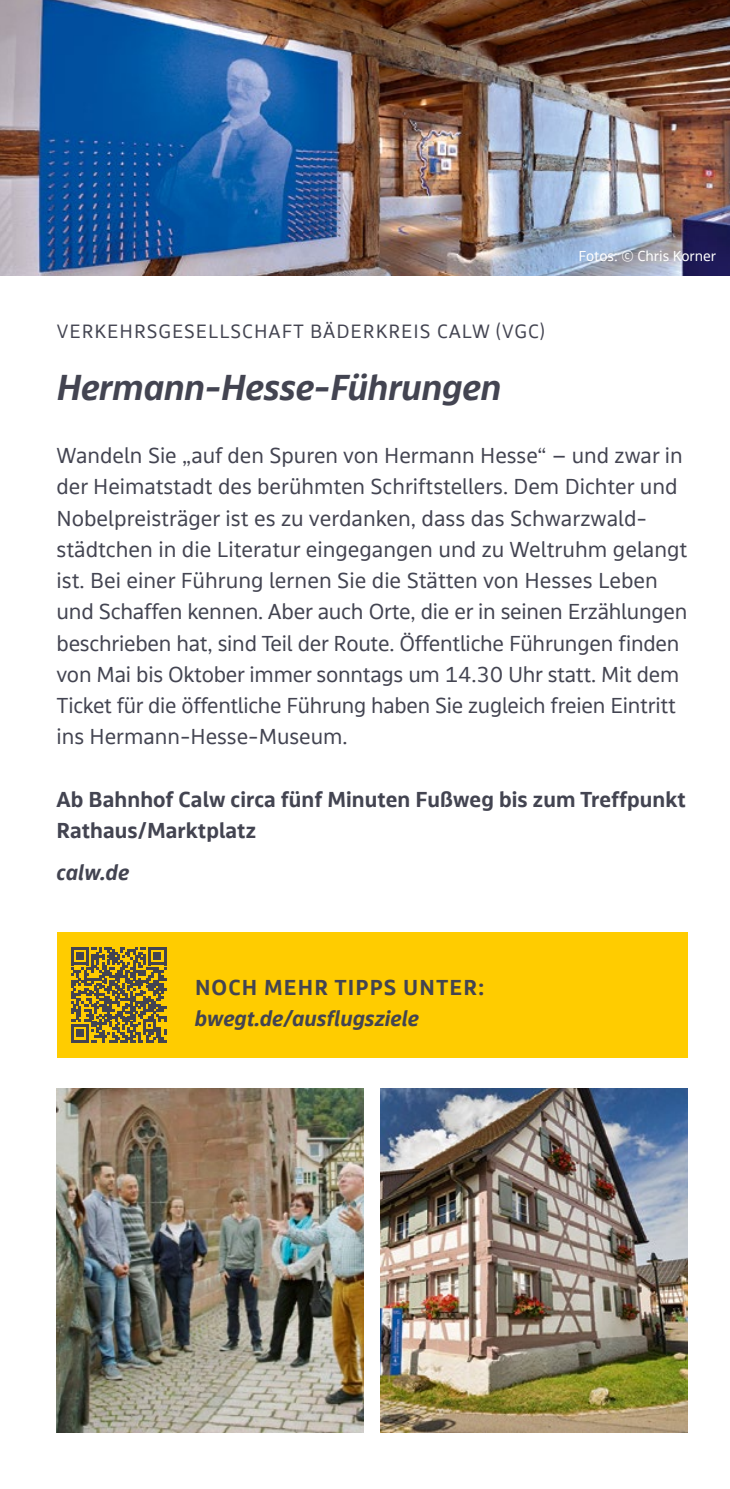
<style>
.page{position:relative;width:730px;height:1489px;background:#fff}
.page>*{position:absolute;margin:0;border:0;box-sizing:border-box;transform-origin:0 0}
.t1{font:italic 700 37.5px "bwegt Display";color:#434451}
.t2{font:22.5px/31.2px "bwegt Text";letter-spacing:-.005em;color:#434451}
.t3{font:700 22.5px/31.2px "bwegt Text";letter-spacing:.005em;color:#434451}
.t4{font:italic 700 22.5px "bwegt Text";color:#434451}
.t5{font:700 22.5px "bwegt Text";letter-spacing:.05em;color:#434451}
.t6{font:20px "bwegt Text";letter-spacing:.05em;color:#434451}
.t7{font:15px "bwegt Text";color:#fff}
</style>
<div class="page">
<div style="left:57px;top:931px;width:630px;height:125px;background:#fc0"></div>
<img style="left:0;top:0;width:730px;height:275px">
<img style="left:381px;top:1088px;width:306px;height:343px">
<img style="left:57px;top:1088px;width:306px;height:343px">
<svg style="left:71px;top:947px;width:95px;height:95px"></svg>
<h2 class="t6" style="left:57px;top:320px;width:490px">VERKEHRSGESELLSCHAFT BÄDERKREIS CALW (VGC)</h2>
<h3 class="t1" style="left:57px;top:366px;width:446px">Hermann-Hesse-Führungen</h3>
<p class="t7" style="left:578px;top:247px;width:139px">Fotos: © Chris Korner</p>
<p class="t2" style="left:57px;top:440px;width:632px">Wandeln Sie „auf den Spuren von Hermann Hesse“ – und zwar in der Heimatstadt des berühmten Schriftstellers. Dem Dichter und Nobelpreisträger ist es zu verdanken, dass das Schwarzwald&shy;städtchen in die Literatur eingegangen und zu Weltruhm gelangt ist. Bei einer Führung lernen Sie die Stätten von Hesses Leben und Schaffen kennen. Aber auch Orte, die er in seinen Erzählungen beschrieben hat, sind Teil der Route. Öffentliche Führungen finden von Mai bis Oktober immer sonntags um 14.30 Uhr statt. Mit dem Ticket für die öffentliche Führung haben Sie zugleich freien Eintritt ins Hermann-Hesse-Museum.</p>
<p class="t3" style="left:57px;top:784px;width:631px">Ab Bahnhof Calw circa fünf Minuten Fußweg bis zum Treffpunkt<br>Rathaus/Marktplatz</p>
<p class="t4" style="left:57px;top:859px;width:74px">calw.de</p>
<h4 class="t5" style="left:195px;top:973px;width:291px">NOCH MEHR TIPPS UNTER:</h4>
<p class="t4" style="left:195px;top:1005px;width:225px">bwegt.de/ausflugsziele</p>
</div>
